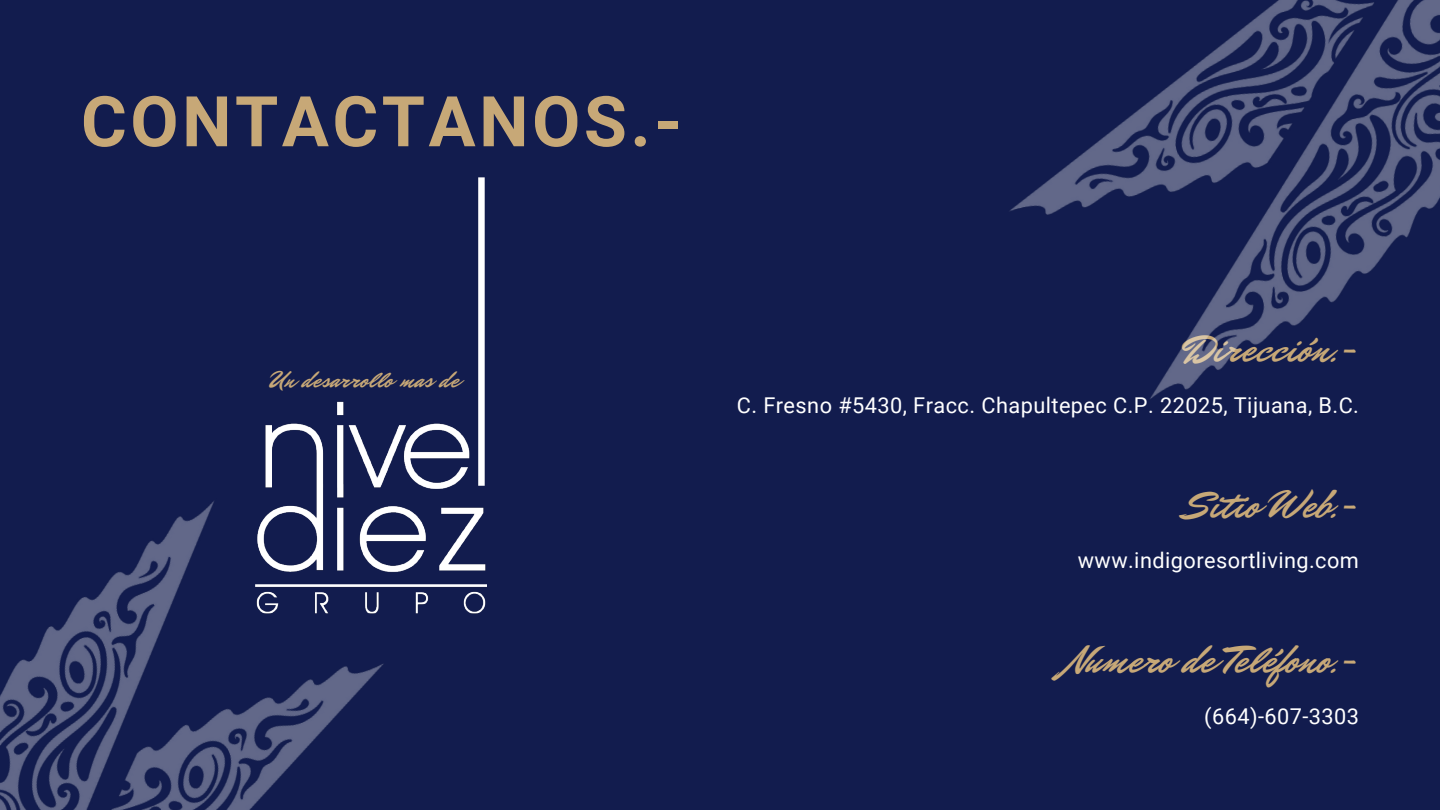
<style>
.page{position:relative;width:1440px;height:810px;background:#121c4e}
.page>*{position:absolute;margin:0;border:0;box-sizing:border-box;transform-origin:0 0}
.t1{font:700 70px "Roboto";letter-spacing:.05em;color:#c7a877}
.t2{font:40px "Mr Dafoe";color:#c7a877}
.t3{font:23.5px "Mr Dafoe";letter-spacing:.02em;color:#c7a877}
.t4{font:21.8px "Roboto";letter-spacing:.02em;color:#fff}
</style>
<div class="page">
<img style="left:0;top:501px;width:384px;height:309px">
<img style="left:1010px;top:0;width:430px;height:399px">
<img style="left:228px;top:177px;width:259px;height:446px">
<h1 class="t1" style="left:81px;top:81px;width:602px">CONTACTANOS.-</h1>
<p class="t3" style="left:271px;top:364px;width:190px">Un desarrollo mas de</p>
<h2 class="t2" style="left:1182px;top:322px;width:177px">Dirección.-</h2>
<p class="t4" style="left:737px;top:392px;width:624px">C. Fresno #5430, Fracc. Chapultepec C.P. 22025, Tijuana, B.C.</p>
<h2 class="t2" style="left:1187px;top:478px;width:173px">Sitio Web.-</h2>
<p class="t4" style="left:1078px;top:548px;width:283px">www.indigoresortliving.com</p>
<h2 class="t2" style="left:1066px;top:633px;width:293px">Numero de Teléfono.-</h2>
<p class="t4" style="left:1204px;top:703px;width:156px">(664)-607-3303</p>
</div>
